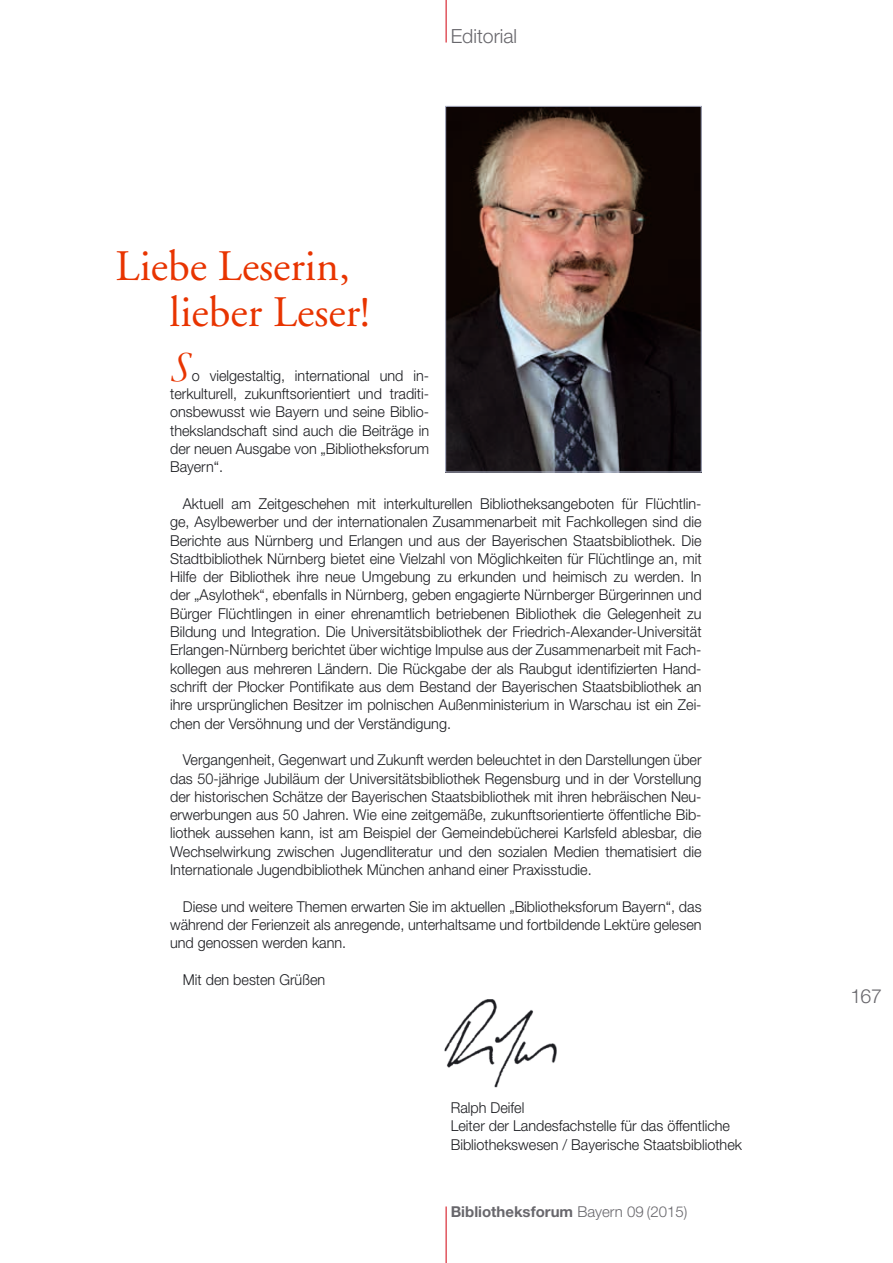
<style>
.page{position:relative;width:893px;height:1263px;background:#fff}
.page>*{position:absolute;margin:0;border:0;box-sizing:border-box;transform-origin:0 0}
.t1{font:43.5px/45.8px "Adobe Garamond";color:#e83400}
.t2{font:italic 43.35px "Garamond";color:#e83400;scale:.96 1}
.t3{font:300 19.5px "Helvetica Neue";color:#68676c}
.t4{font:300 15px/18.3px "Helvetica Neue";color:#1b1c20;text-align:justify;scale:.96 1}
.t5{font:700 15px "Helvetica Neue";color:#68676c}
.s1{font-weight:300}
</style>
<div class="page">
<hr style="left:446px;top:0;width:1px;height:43px;background:#d1010e">
<hr style="left:446px;top:1206px;width:1px;height:57px;background:#d1010e">
<img style="left:444px;top:999px;width:113px;height:89px">
<img style="left:447px;top:108px;width:253px;height:362px">
<div style="left:445px;top:106px;width:257px;height:366px;border:1px solid #b9bed4"></div>
<h1 class="t1" style="left:170px;top:245px;width:202px;text-indent:-54px">Liebe Leserin, lieber Leser!</h1>
<h3 class="t3" style="left:451px;top:24px;width:68px">Editorial</h3>
<h2 class="t2" style="left:170px;top:341px;width:23px">S</h2>
<p class="t4" style="left:170px;top:366px;width:271px;text-indent:22px">o vielgestaltig, international und in&shy;terkulturell, zukunftsorientiert und traditi&shy;onsbewusst wie Bayern und seine Biblio&shy;thekslandschaft sind auch die Beiträge in der neuen Ausgabe von „Bibliotheksforum Bayern“.</p>
<p class="t4" style="left:170px;top:494px;width:555px;text-indent:13px">Aktuell am Zeitgeschehen mit interkulturellen Bibliotheksangeboten für Flüchtlin&shy;ge, Asylbewerber und der internationalen Zusammenarbeit mit Fachkollegen sind die Berichte aus Nürnberg und Erlangen und aus der Bayerischen Staatsbibliothek. Die Stadtbibliothek Nürnberg bietet eine Vielzahl von Möglichkeiten für Flüchtlinge an, mit Hilfe der Bibliothek ihre neue Umgebung zu erkunden und heimisch zu werden. In der „Asylothek“, ebenfalls in Nürnberg, geben engagierte Nürnberger Bürgerinnen und Bürger Flüchtlingen in einer ehrenamtlich betriebenen Bibliothek die Gelegenheit zu Bildung und Integration. Die Universitätsbibliothek der Friedrich-Alexander-Universität Erlangen-Nürnberg berichtet über wichtige Impulse aus der Zusammenarbeit mit Fach&shy;kollegen aus mehreren Ländern. Die Rückgabe der als Raubgut identifizierten Hand&shy;schrift der Płocker Pontifikate aus dem Bestand der Bayerischen Staatsbibliothek an ihre ursprünglichen Besitzer im polnischen Außenministerium in Warschau ist ein Zei&shy;chen der Versöhnung und der Verständigung.</p>
<p class="t4" style="left:170px;top:750px;width:555px;text-indent:13px">Vergangenheit, Gegenwart und Zukunft werden beleuchtet in den Darstellungen über das 50-jährige Jubiläum der Universitätsbibliothek Regensburg und in der Vorstellung der historischen Schätze der Bayerischen Staatsbibliothek mit ihren hebräischen Neu&shy;erwerbungen aus 50 Jahren. Wie eine zeitgemäße, zukunftsorientierte öffentliche Bib&shy;liothek aussehen kann, ist am Beispiel der Gemeindebücherei Karlsfeld ablesbar, die Wechselwirkung zwischen Jugendliteratur und den sozialen Medien thematisiert die Internationale Jugendbibliothek München anhand einer Praxisstudie.</p>
<p class="t4" style="left:170px;top:897px;width:555px;text-indent:13px">Diese und weitere Themen erwarten Sie im aktuellen „Bibliotheksforum Bayern“, das während der Ferienzeit als anregende, unterhaltsame und fortbildende Lektüre gelesen und genossen werden kann.</p>
<p class="t4" style="left:183px;top:970px;width:150px">Mit den besten Grüßen</p>
<p class="t4" style="left:451px;top:1098px;width:305px;text-align:left">Ralph Deifel<br>Leiter der Landesfachstelle für das öffentliche<br>Bibliothekswesen / Bayerische Staatsbibliothek</p>
<p class="t5" style="left:451px;top:1202px;width:238px">Bibliotheksforum <span class="s1">Bayern 09 (2015)</span></p>
<h3 class="t3" style="left:850px;top:984px;width:33px">167</h3>
</div>
